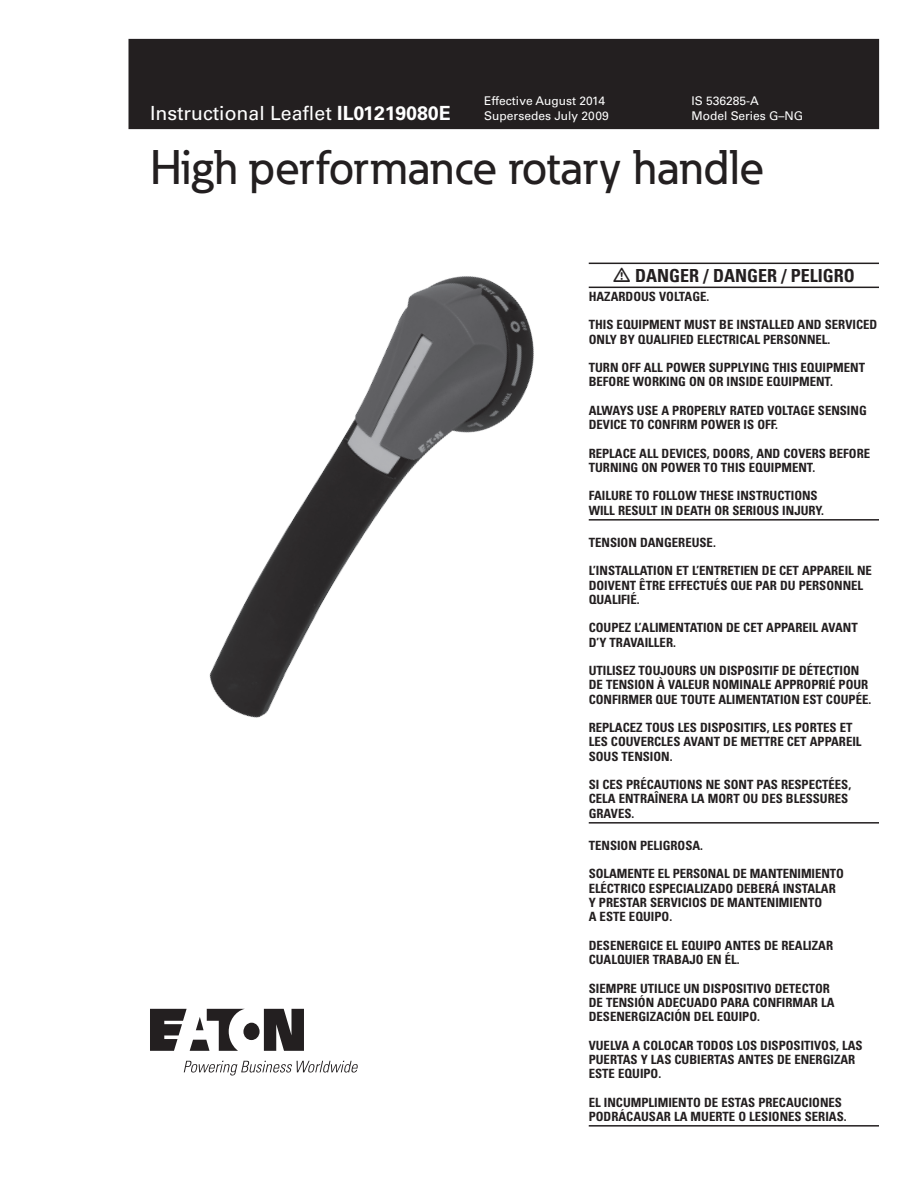
<style>
.page{position:relative;width:918px;height:1188px;background:#fff}
.page>*{position:absolute;margin:0;border:0;box-sizing:border-box;transform-origin:0 0}
.t1{font:500 48px "Eaton";color:#231f20}
.t2{font:19.5px "Univers LT Std";color:#fff}
.t3{font:700 condensed 18px "Univers LT Std";color:#231f20}
.t4{font:700 condensed 12.75px/14.2px "Univers LT Std";color:#231f20}
.t5{font:12px/15px "Univers LT Std";color:#fff}
.s1{font-weight:700}
</style>
<div class="page">
<div style="left:129px;top:39px;width:750px;height:90px;background:#231f20"></div>
<svg style="left:150px;top:1009px;width:154px;height:42px"></svg>
<svg style="left:184px;top:1061px;width:174px;height:15px"></svg>
<hr style="left:589px;top:263px;width:290px;height:1px;background:#231f20">
<hr style="left:589px;top:287px;width:290px;height:1px;background:#231f20">
<hr style="left:589px;top:519px;width:290px;height:2px;background:#231f20">
<hr style="left:589px;top:822px;width:290px;height:2px;background:#231f20">
<hr style="left:589px;top:1125px;width:290px;height:2px;background:#231f20">
<img style="left:209px;top:276px;width:325px;height:442px">
<h2 class="t2" style="left:150px;top:102px;width:302px">Instructional Leaflet <span class="s1">IL01219080E</span></h2>
<p class="t5" style="left:484px;top:93px;width:126px">Effective August 2014<br>Supersedes July 2009</p>
<p class="t5" style="left:691px;top:93px;width:113px">IS 536285-A<br>Model Series G–NG</p>
<h1 class="t1" style="left:150px;top:138px;width:616px">High performance rotary handle</h1>
<h3 class="t3" style="left:635px;top:265px;width:221px">DANGER / DANGER / PELIGRO</h3>
<p class="t4" style="left:589px;top:289px;width:122px">HAZARDOUS VOLTAGE.</p>
<p class="t4" style="left:589px;top:318px;width:290px">THIS EQUIPMENT MUST BE INSTALLED AND SERVICED<br>ONLY BY QUALIFIED ELECTRICAL PERSONNEL.</p>
<p class="t4" style="left:589px;top:360px;width:278px">TURN OFF ALL POWER SUPPLYING THIS EQUIPMENT<br>BEFORE WORKING ON OR INSIDE EQUIPMENT.</p>
<p class="t4" style="left:589px;top:403px;width:280px">ALWAYS USE A PROPERLY RATED VOLTAGE SENSING<br>DEVICE TO CONFIRM POWER IS OFF.</p>
<p class="t4" style="left:589px;top:446px;width:283px">REPLACE ALL DEVICES, DOORS, AND COVERS BEFORE<br>TURNING ON POWER TO THIS EQUIPMENT.</p>
<p class="t4" style="left:589px;top:489px;width:237px">FAILURE TO FOLLOW THESE INSTRUCTIONS<br>WILL RESULT IN DEATH OR SERIOUS INJURY.</p>
<p class="t4" style="left:589px;top:535px;width:129px">TENSION DANGEREUSE.</p>
<p class="t4" style="left:589px;top:564px;width:285px">L’INSTALLATION ET L’ENTRETIEN DE CET APPAREIL NE<br>DOIVENT ÊTRE EFFECTUÉS QUE PAR DU PERSONNEL<br>QUALIFIÉ.</p>
<p class="t4" style="left:589px;top:621px;width:271px">COUPEZ L’ALIMENTATION DE CET APPAREIL AVANT<br>D’Y TRAVAILLER.</p>
<p class="t4" style="left:589px;top:663px;width:284px">UTILISEZ TOUJOURS UN DISPOSITIF DE DÉTECTION<br>DE TENSION À VALEUR NOMINALE APPROPRIÉ POUR<br>CONFIRMER QUE TOUTE ALIMENTATION EST COUPÉE.</p>
<p class="t4" style="left:589px;top:720px;width:274px">REPLACEZ TOUS LES DISPOSITIFS, LES PORTES ET<br>LES COUVERCLES AVANT DE METTRE CET APPAREIL<br>SOUS TENSION.</p>
<p class="t4" style="left:589px;top:778px;width:264px">SI CES PRÉCAUTIONS NE SONT PAS RESPECTÉES,<br>CELA ENTRAÎNERA LA MORT OU DES BLESSURES<br>GRAVES.</p>
<p class="t4" style="left:589px;top:838px;width:116px">TENSION PELIGROSA.</p>
<p class="t4" style="left:589px;top:867px;width:257px">SOLAMENTE EL PERSONAL DE MANTENIMIENTO ELÉCTRICO ESPECIALIZADO DEBERÁ INSTALAR Y PRESTAR SERVICIOS DE MANTENIMIENTO<br>A ESTE EQUIPO.</p>
<p class="t4" style="left:589px;top:938px;width:246px">DESENERGICE EL EQUIPO ANTES DE REALIZAR<br>CUALQUIER TRABAJO EN ÉL.</p>
<p class="t4" style="left:589px;top:981px;width:247px">SIEMPRE UTILICE UN DISPOSITIVO DETECTOR<br>DE TENSIÓN ADECUADO PARA CONFIRMAR LA<br>DESENERGIZACIÓN DEL EQUIPO.</p>
<p class="t4" style="left:589px;top:1038px;width:275px">VUELVA A COLOCAR TODOS LOS DISPOSITIVOS, LAS<br>PUERTAS Y LAS CUBIERTAS ANTES DE ENERGIZAR<br>ESTE EQUIPO.</p>
<p class="t4" style="left:589px;top:1095px;width:259px">EL INCUMPLIMIENTO DE ESTAS PRECAUCIONES<br>PODRÁCAUSAR LA MUERTE O LESIONES SERIAS.</p>
</div>
